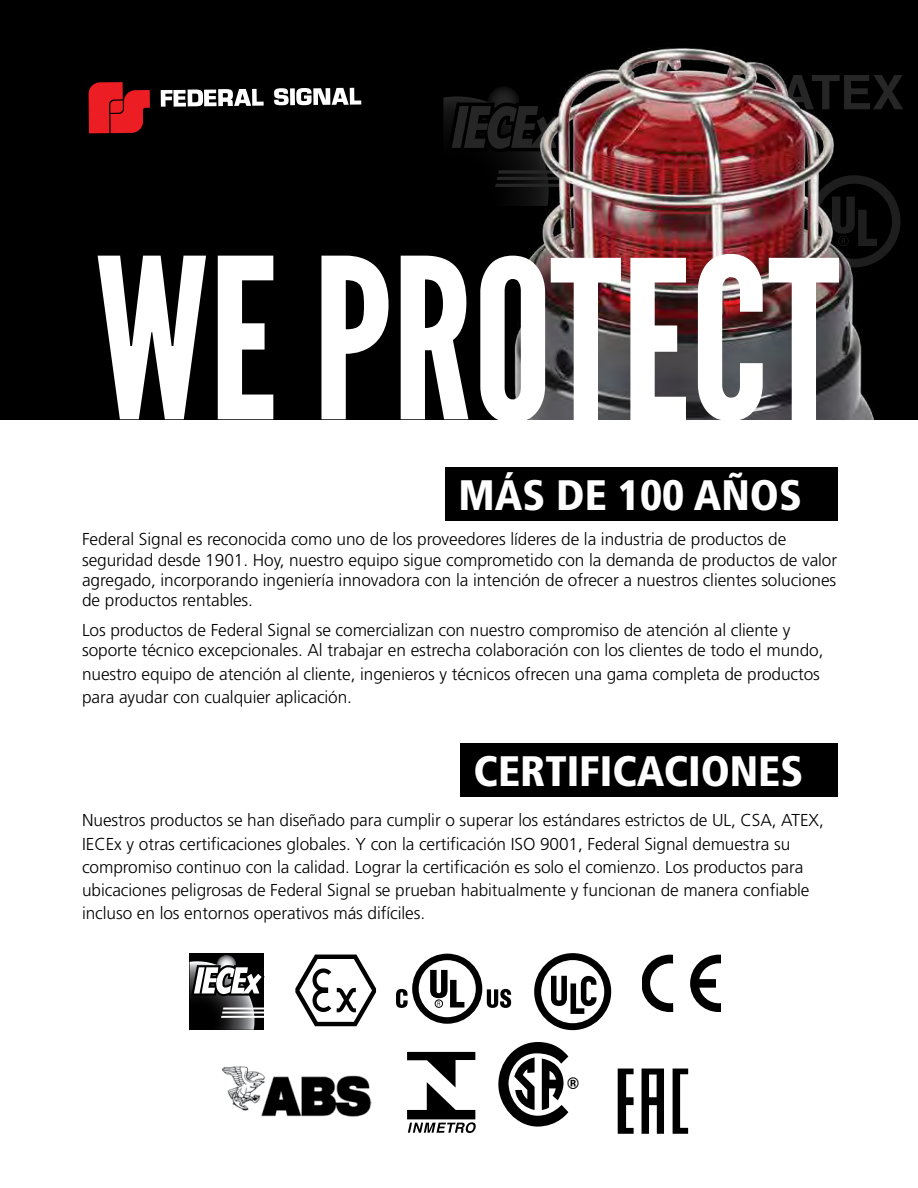
<style>
.page{position:relative;width:918px;height:1188px;background:#fff}
.page>*{position:absolute;margin:0;border:0;box-sizing:border-box;transform-origin:0 0}
.t1{font:900 condensed 42.6px "Frutiger";color:#fff}
.t2{font:300 17.25px/23.2px "Frutiger";letter-spacing:-.005em;color:#000}
.t3{font:700 16.2px "Helvetica";color:#000;scale:.94 1}
</style>
<div class="page">
<div style="left:0;top:0;width:918px;height:419px;background:#000"></div>
<svg style="left:443px;top:96px;width:37px;height:52px"></svg>
<img style="left:480px;top:47px;width:436px;height:373px">
<svg style="left:98px;top:256px;width:108px;height:163px"></svg>
<svg style="left:218px;top:256px;width:55px;height:163px"></svg>
<svg style="left:321px;top:256px;width:68px;height:163px"></svg>
<svg style="left:401px;top:256px;width:67px;height:163px"></svg>
<svg style="left:480px;top:256px;width:65px;height:164px"></svg>
<svg style="left:551px;top:258px;width:70px;height:162px"></svg>
<svg style="left:630px;top:258px;width:56px;height:162px"></svg>
<img style="left:698px;top:254px;width:65px;height:166px">
<svg style="left:769px;top:175px;width:132px;height:245px"></svg>
<svg style="left:295px;top:955px;width:81px;height:71px"></svg>
<div style="left:190px;top:953px;width:74px;height:77px;background:#000"></div>
<svg style="left:216px;top:954px;width:20px;height:21px"></svg>
<svg style="left:190px;top:961px;width:74px;height:69px"></svg>
<div style="left:445px;top:467px;width:392px;height:54px;background:#000"></div>
<svg style="left:642px;top:955px;width:31px;height:57px"></svg>
<svg style="left:690px;top:955px;width:31px;height:57px"></svg>
<svg style="left:407px;top:1052px;width:69px;height:81px"></svg>
<div style="left:460px;top:743px;width:378px;height:53px;background:#000"></div>
<img style="left:221px;top:1066px;width:150px;height:51px">
<svg style="left:89px;top:82px;width:61px;height:51px"></svg>
<svg style="left:274px;top:88px;width:15px;height:17px"></svg>
<div style="left:290px;top:88px;width:5px;height:17px;background:#fff"></div>
<svg style="left:296px;top:88px;width:65px;height:17px"></svg>
<svg style="left:161px;top:89px;width:103px;height:18px"></svg>
<svg style="left:642px;top:1069px;width:22px;height:65px"></svg>
<svg style="left:618px;top:1069px;width:16px;height:65px"></svg>
<svg style="left:673px;top:1069px;width:15px;height:65px"></svg>
<svg style="left:396px;top:954px;width:115px;height:70px"></svg>
<svg style="left:534px;top:953px;width:77px;height:77px"></svg>
<svg style="left:498px;top:1042px;width:70px;height:85px"></svg>
<h1 class="t1" style="left:458px;top:470px;width:345px">MÁS DE 100 AÑOS</h1>
<p class="t2" style="left:82px;top:530px;width:757px;line-height:20.2px">Federal Signal es reconocida como uno de los proveedores líderes de la industria de productos de seguridad desde 1901. Hoy, nuestro equipo sigue comprometido con la demanda de productos de valor agregado, incorporando ingeniería innovadora con la intención de ofrecer a nuestros clientes soluciones de productos rentables.</p>
<p class="t2" style="left:82px;top:620px;width:743px;line-height:20.2px">Los productos de Federal Signal se comercializan con nuestro compromiso de atención al cliente y soporte técnico excepcionales. Al trabajar en estrecha colaboración con los clientes de todo el mundo,</p>
<p class="t2" style="left:82px;top:662px;width:739px">nuestro equipo de atención al cliente, ingenieros y técnicos ofrecen una gama completa de productos para ayudar con cualquier aplicación.</p>
<h1 class="t1" style="left:474px;top:745px;width:331px">CERTIFICACIONES</h1>
<p class="t2" style="left:82px;top:809px;width:743px">Nuestros productos se han diseñado para cumplir o superar los estándares estrictos de UL, CSA, ATEX, IECEx y otras certificaciones globales. Y con la certificación ISO 9001, Federal Signal demuestra su compromiso continuo con la calidad. Lograr la certificación es solo el comienzo. Los productos para ubicaciones peligrosas de Federal Signal se prueban habitualmente y funcionan de manera confiable incluso en los entornos operativos más difíciles.</p>
<p class="t3" style="left:568px;top:1071px;width:13px">®</p>
</div>
